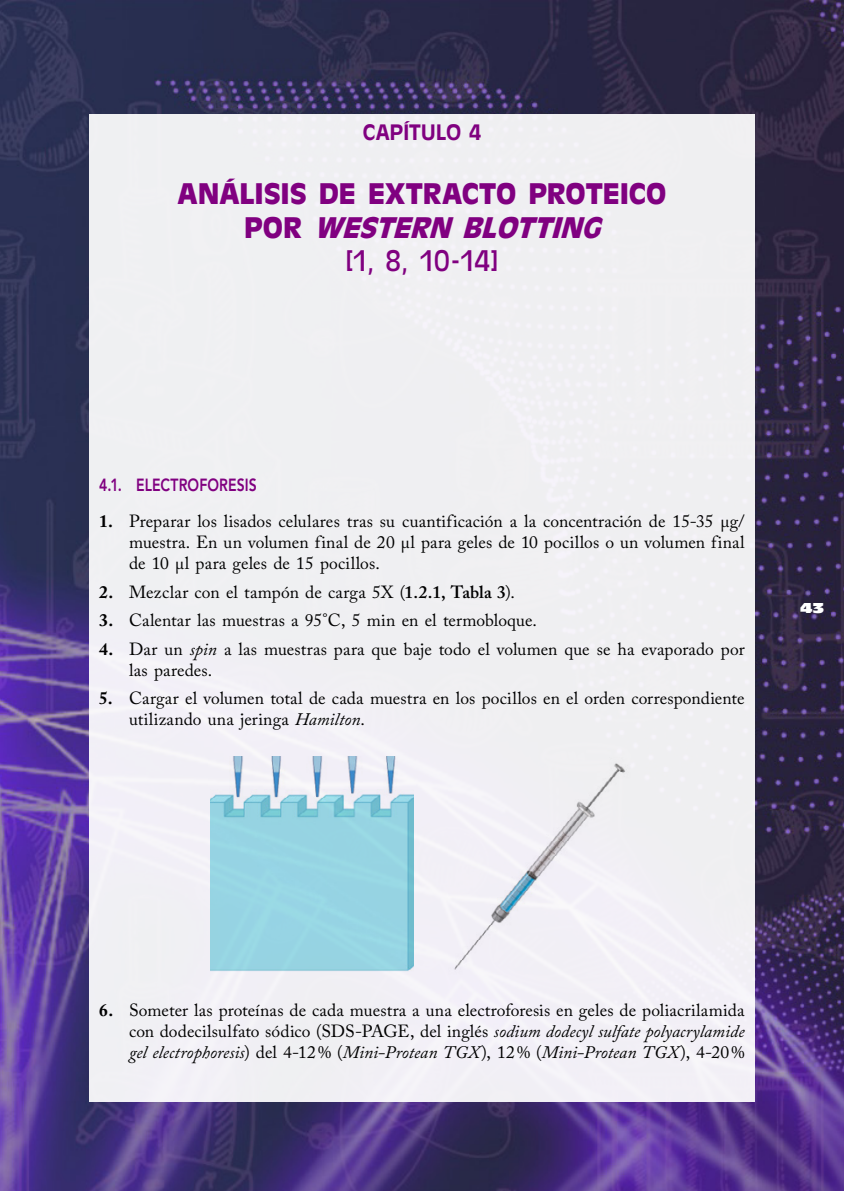
<style>
.page{position:relative;width:844px;height:1191px;background:#fff}
.page>*{position:absolute;margin:0;border:0;box-sizing:border-box;transform-origin:0 0}
.t1{font:900 28px/33.8px "Antique Olive Std";letter-spacing:-.005em;color:#800080;text-align:center}
.t2{font:700 21px "Antique Olive Std";letter-spacing:-.005em;color:#800080}
.t3{font:17.5px/21.2px "Adobe Caslon Pro";letter-spacing:.005em;color:#000;text-align:justify}
.t4{font:800 17.5px "Avenir LT Std";letter-spacing:.005em;color:#800080;scale:.8 1}
.t5{font:14px "Antique Olive Std Nord";color:#fff}
.s1{font-style:italic}
.s2{font-weight:400}
.s3{font-weight:700}
.s4{font-weight:600}
</style>
<div class="page">
<img style="left:0;top:0;width:843px;height:1191px">
<div style="left:89px;top:114px;width:665px;height:987px;background:#f0f0f2"></div>
<img style="left:210px;top:756px;width:203px;height:215px">
<img style="left:454px;top:763px;width:171px;height:207px">
<p class="t2" style="left:363px;top:120px;width:120px">CAPÍTULO 4</p>
<h1 class="t1" style="left:177px;top:177px;width:490px">ANÁLISIS DE EXTRACTO PROTEICO<br>P O R <span class="s1">WESTERN BLOTTING<br></span><span class="s2">[1, 8, 10-14]</span></h1>
<p class="t4" style="left:99px;top:474px;width:198px">4.1. ELECTROFORESIS</p>
<p class="t3" style="left:129px;top:510px;width:617px;text-indent:-30px"><span class="s3">1.</span> Preparar los lisados celulares tras su cuantificación a la concentración de 15-35 µg/ muestra. En un volumen final de 20 μl para geles de 10 pocillos o un volumen final de 10 μl para geles de 15 pocillos.</p>
<p class="t3" style="left:99px;top:581px;width:417px"><span class="s3">2.</span> Mezclar con el tampón de carga 5X (<span class="s4">1.2.1, Tabla 3</span>).</p>
<p class="t3" style="left:99px;top:609px;width:439px"><span class="s3">3.</span> Calentar las muestras a 95°C, 5 min en el termobloque.</p>
<p class="t3" style="left:129px;top:638px;width:617px;text-indent:-30px"><span class="s3">4.</span> Dar un <span class="s1">spin</span> a las muestras para que baje todo el volumen que se ha evaporado por las paredes.</p>
<p class="t3" style="left:129px;top:688px;width:617px;text-indent:-30px"><span class="s3">5.</span> Cargar el volumen total de cada muestra en los pocillos en el orden correspondiente utilizando una jeringa <span class="s1">Hamilton</span>.</p>
<p class="t5" style="left:800px;top:599px;width:25px">43</p>
<p class="t3" style="left:129px;top:999px;width:617px;text-indent:-30px"><span class="s3">6.</span> Someter las proteínas de cada muestra a una electroforesis en geles de poliacrilamida con dodecilsulfato sódico (SDS-PAGE, del inglés <span class="s1">sodium dodecyl sulfate polyacrylamide gel electrophoresis</span>) del 4-12% (<span class="s1">Mini-Protean TGX</span>), 12% (<span class="s1">Mini-Protean TGX</span>), 4-20%</p>
</div>
